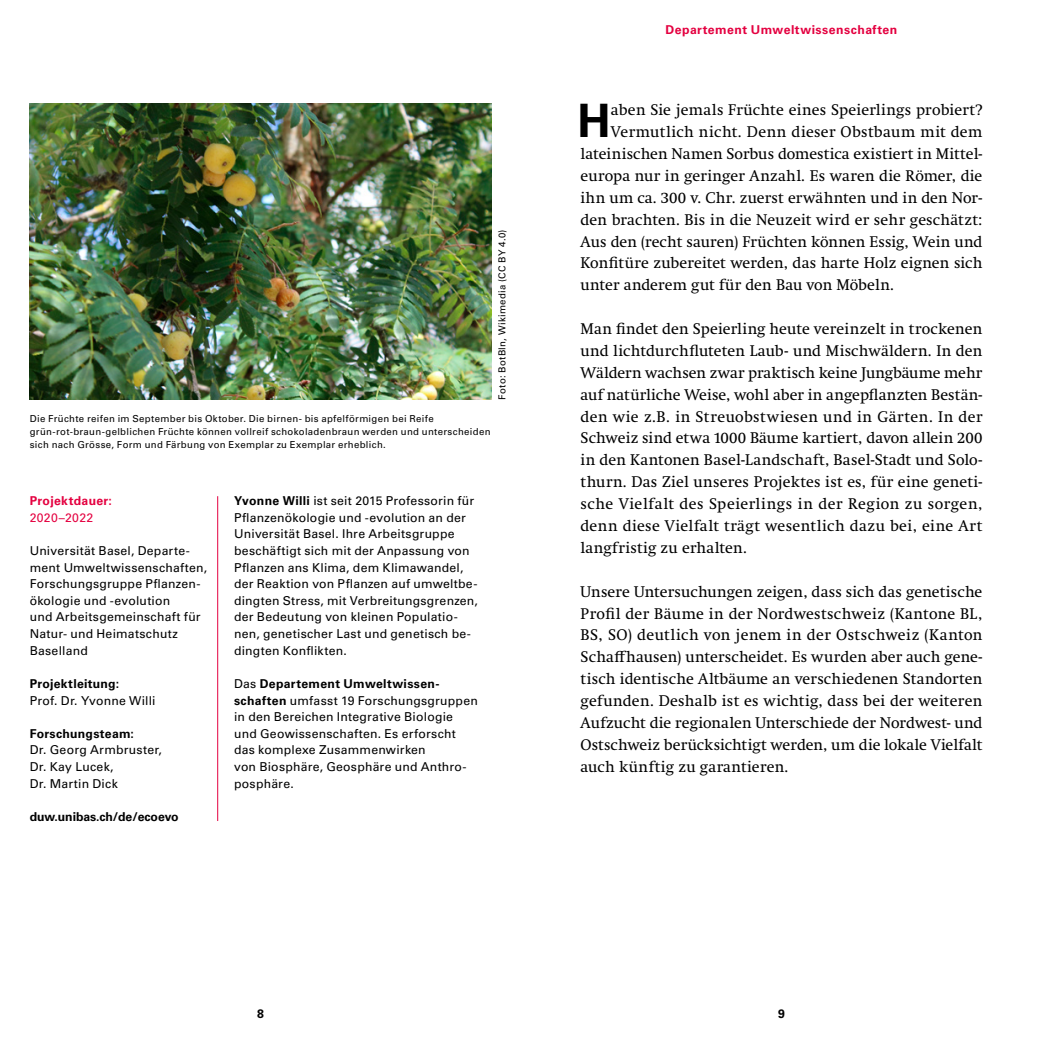
<style>
.page{position:relative;width:1042px;height:1042px;background:#fff}
.page>*{position:absolute;margin:0;border:0;box-sizing:border-box;transform-origin:0 0}
.t1{font:700 46.02px "Univers LT Std";color:#000}
.t2{font:15.75px/21.9px "Swift Neue LT Pro";letter-spacing:.015em;color:#000;text-align:justify}
.t3{font:12.25px/16.6px "Univers LT Std";letter-spacing:.02em;color:#000}
.t4{font:700 12.25px "Univers LT Std";letter-spacing:.035em;color:#e40040}
.t5{font:700 12.25px "Univers LT Std";letter-spacing:.015em;color:#000}
.t6{font:700 12.25px "Univers LT Std";letter-spacing:-.005em;color:#000}
.t7{font:12.25px "Univers LT Std";letter-spacing:.025em;color:#e40040}
.t8{font:9.62px/13.1px "Univers LT Std";letter-spacing:.035em;color:#000}
.s1{font-weight:700}
</style>
<div class="page">
<hr style="left:217px;top:496px;width:1px;height:325px;background:#e40040">
<img style="left:30px;top:104px;width:461px;height:296px">
<p class="t8" style="left:30px;top:412px;width:462px">Die Früchte reifen im September bis Oktober. Die birnen- bis apfelförmigen bei Reife grün-rot-braun-gelblichen Früchte können vollreif schokoladenbraun werden und unterscheiden sich nach Grösse, Form und Färbung von Exemplar zu Exemplar erheblich.</p>
<p class="t8" style="left:496px;top:400px;width:172px;rotate:-90deg">Foto: BotBln, Wikimedia (CC BY 4.0)</p>
<p class="t4" style="left:30px;top:493px;width:84px">Projektdauer:</p>
<p class="t7" style="left:30px;top:510px;width:65px">2020–2022</p>
<p class="t3" style="left:30px;top:542px;width:179px">Universität Basel, Departe&shy;ment Umweltwissenschaften,<br>Forschungsgruppe Pflanzen&shy;ökologie und -evolution<br>und Arbeitsgemeinschaft für<br>Natur- und Heimatschutz<br>Baselland</p>
<p class="t5" style="left:30px;top:676px;width:91px">Projektleitung:</p>
<p class="t3" style="left:30px;top:692px;width:127px">Prof. Dr. Yvonne Willi</p>
<p class="t5" style="left:30px;top:726px;width:106px">Forschungsteam:</p>
<p class="t3" style="left:30px;top:742px;width:134px">Dr. Georg Armbruster,<br>Dr. Kay Lucek,<br>Dr. Martin Dick</p>
<p class="t6" style="left:30px;top:809px;width:150px">duw.unibas.ch/de/ecoevo</p>
<p class="t3" style="left:234px;top:492px;width:245px"><span class="s1">Yvonne Willi</span> ist seit 2015 Professorin für Pflanzenökologie und -evolution an der Universität Basel. Ihre Arbeitsgruppe beschäftigt sich mit der Anpassung von Pflanzen ans Klima, dem Klimawandel, der Reaktion von Pflanzen auf umweltbe&shy;dingten Stress, mit Verbreitungsgrenzen, der Bedeutung von kleinen Populatio&shy;nen, genetischer Last und genetisch be&shy;dingten Konflikten.</p>
<p class="t3" style="left:234px;top:675px;width:245px">Das <span class="s1">Departement Umweltwissen&shy;schaften</span> umfasst 19 Forschungsgruppen in den Bereichen Integrative Biologie und Geowissenschaften. Es erforscht das komplexe Zusammenwirken<br>von Biosphäre, Geosphäre und Anthro&shy;posphäre.</p>
<p class="t4" style="left:665px;top:22px;width:233px">Departement Umweltwissenschaften</p>
<h1 class="t1" style="left:577px;top:94px;width:35px">H</h1>
<p class="t2" style="left:611px;top:99px;width:373px">aben Sie jemals Früchte eines Speierlings probiert?</p>
<p class="t2" style="left:611px;top:121px;width:373px">Vermutlich nicht. Denn dieser Obstbaum mit dem</p>
<p class="t2" style="left:580px;top:143px;width:403px">lateinischen Namen Sorbus domestica existiert in Mittel-</p>
<p class="t2" style="left:580px;top:165px;width:403px">europa nur in geringer Anzahl. Es waren die Römer, die</p>
<p class="t2" style="left:580px;top:186px;width:403px">ihn um ca. 300 v. Chr. zuerst erwähnten und in den Nor-</p>
<p class="t2" style="left:580px;top:208px;width:403px">den brachten. Bis in die Neuzeit wird er sehr geschätzt:</p>
<p class="t2" style="left:580px;top:230px;width:403px">Aus den (recht sauren) Früchten können Essig, Wein und</p>
<p class="t2" style="left:580px;top:252px;width:403px">Konfitüre zubereitet werden, das harte Holz eignen sich</p>
<p class="t2" style="left:580px;top:274px;width:315px">unter anderem gut für den Bau von Möbeln.</p>
<p class="t2" style="left:580px;top:318px;width:403px">Man findet den Speierling heute vereinzelt in trockenen und lichtdurchfluteten Laub- und Mischwäldern. In den Wäldern wachsen zwar praktisch keine Jungbäume mehr auf natürliche Weise, wohl aber in angepflanzten Bestän&shy;den wie z.B. in Streuobstwiesen und in Gärten. In der Schweiz sind etwa 1000 Bäume kartiert, davon allein 200 in den Kantonen Basel-Landschaft, Basel-Stadt und Solo&shy;thurn. Das Ziel unseres Projektes ist es, für eine geneti&shy;sche Vielfalt des Speierlings in der Region zu sorgen, denn diese Vielfalt trägt wesentlich dazu bei, eine Art langfristig zu erhalten.</p>
<p class="t2" style="left:580px;top:580px;width:403px">Unsere Untersuchungen zeigen, dass sich das genetische Profil der Bäume in der Nordwestschweiz (Kantone BL, BS, SO) deutlich von jenem in der Ostschweiz (Kanton Schaffhausen) unterscheidet. Es wurden aber auch gene&shy;tisch identische Altbäume an verschiedenen Standorten gefunden. Deshalb ist es wichtig, dass bei der weiteren Aufzucht die regionalen Unterschiede der Nordwest- und Ostschweiz berücksichtigt werden, um die lokale Vielfalt auch künftig zu garantieren.</p>
<p class="t5" style="left:257px;top:1006px;width:8px">8</p>
<p class="t5" style="left:778px;top:1006px;width:8px">9</p>
</div>
